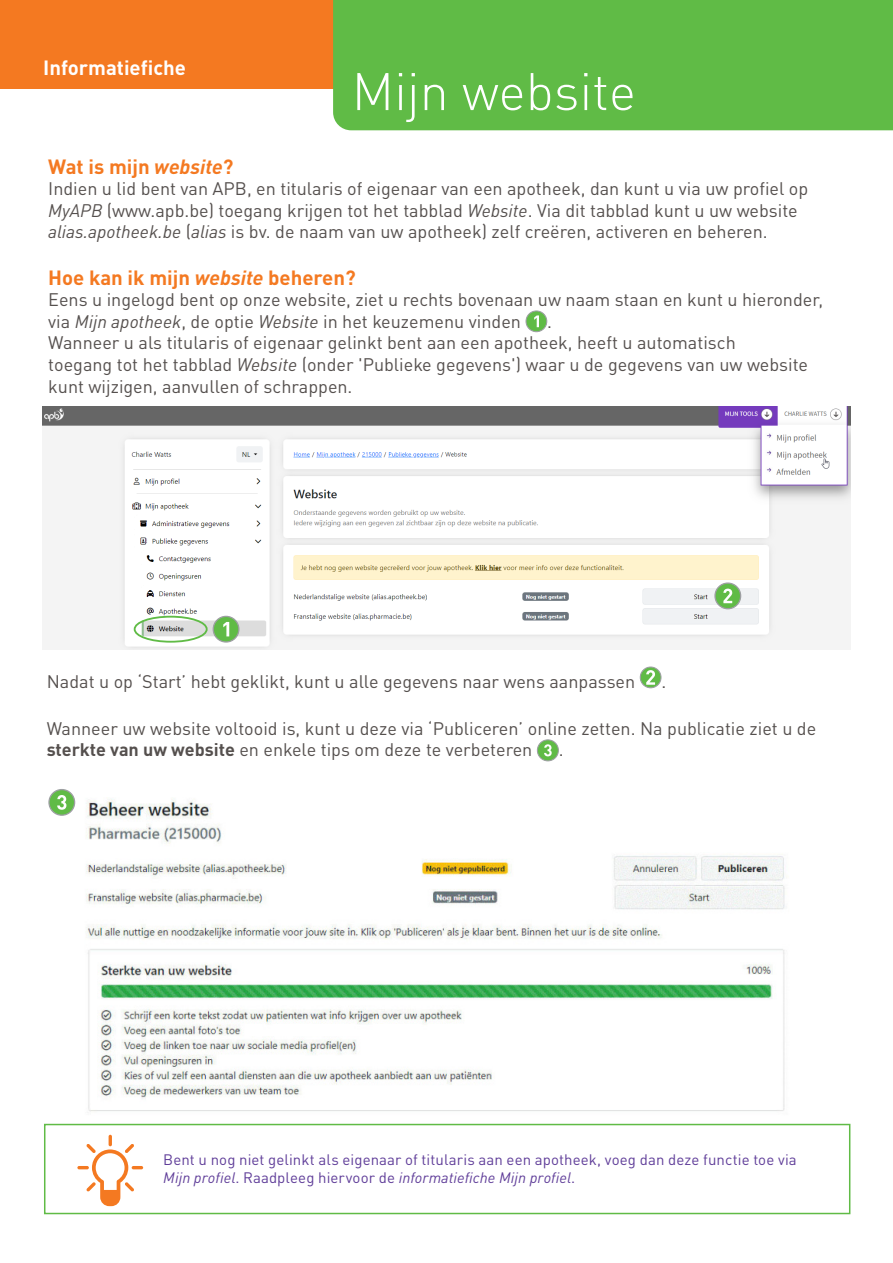
<style>
.page{position:relative;width:893px;height:1263px;background:#fff}
.page>*{position:absolute;margin:0;border:0;box-sizing:border-box;transform-origin:0 0}
.t1{font:300 52.05px "DINOT";color:#fff}
.t2{font:700 20.4px "DINOT";color:#f47921}
.t3{font:700 20.4px "DINOT";color:#fff}
.t4{font:18px/21.6px "DINOT";color:#55504e}
.t5{font:15px/18px "DINOT";letter-spacing:.005em;color:#603e99}
.s1{font-style:italic}
.s2{font-weight:700}
</style>
<div class="page">
<div style="left:0;top:0;width:893px;height:88px;background:#f47921"></div>
<div style="left:333px;top:0;width:560px;height:130px;background:#60bb46"></div>
<div style="left:526px;top:311px;width:21px;height:21px;background:#60bb46;border-radius:50%"></div>
<div style="left:525px;top:310px;width:22px;height:22px;border:1px solid #9d9fa2;border-radius:50%"></div>
<svg style="left:534px;top:315px;width:5px;height:12px"></svg>
<img style="left:43px;top:407px;width:807px;height:243px">
<div style="left:640px;top:667px;width:21px;height:21px;background:#60bb46;border-radius:50%"></div>
<div style="left:640px;top:666px;width:21px;height:22px;border:1px solid #9d9fa2;border-radius:50%"></div>
<svg style="left:646px;top:670px;width:9px;height:15px"></svg>
<svg style="left:213px;top:616px;width:26px;height:26px"></svg>
<div style="left:213px;top:616px;width:26px;height:27px;border:1px solid #9d9fa2;border-radius:50%"></div>
<svg style="left:223px;top:622px;width:6px;height:14px"></svg>
<svg style="left:715px;top:583px;width:26px;height:26px"></svg>
<div style="left:714px;top:582px;width:27px;height:27px;border:1px solid #9d9fa2;border-radius:50%"></div>
<svg style="left:723px;top:589px;width:9px;height:14px"></svg>
<svg style="left:77px;top:1135px;width:66px;height:71px"></svg>
<div style="left:44px;top:1124px;width:806px;height:90px;border:2px solid #60bb46"></div>
<div style="left:537px;top:740px;width:21px;height:21px;background:#60bb46;border-radius:50%"></div>
<div style="left:537px;top:739px;width:22px;height:22px;border:1px solid #9d9fa2;border-radius:50%"></div>
<svg style="left:544px;top:744px;width:8px;height:12px"></svg>
<img style="left:50px;top:797px;width:735px;height:315px">
<svg style="left:49px;top:789px;width:26px;height:26px"></svg>
<div style="left:48px;top:789px;width:27px;height:27px;border:1px solid #9d9fa2;border-radius:50%"></div>
<svg style="left:57px;top:795px;width:9px;height:15px"></svg>
<div style="left:134px;top:616px;width:74px;height:27px;border:2px solid #60bb46;border-radius:50%"></div>
<p class="t3" style="left:43px;top:54px;width:144px">Informatiefiche</p>
<h1 class="t1" style="left:352px;top:59px;width:286px">Mijn website</h1>
<p class="t2" style="left:48px;top:153px;width:187px">Wat is mijn <span class="s1">website</span>?</p>
<p class="t4" style="left:48px;top:178px;width:761px">Indien u lid bent van APB, en titularis of eigenaar van een apotheek, dan kunt u via uw profiel op<br><span class="s1">MyAPB</span> (www.apb.be) toegang krijgen tot het tabblad <span class="s1">Website</span>. Via dit tabblad kunt u uw website <span class="s1">alias.apotheek.be</span> (<span class="s1">alias</span> is bv. de naam van uw apotheek) zelf creëren, activeren en beheren.</p>
<p class="t2" style="left:48px;top:264px;width:309px">Hoe kan ik mijn <span class="s1">website</span> beheren?</p>
<p class="t4" style="left:48px;top:288px;width:776px">Eens u ingelogd bent op onze website, ziet u rechts bovenaan uw naam staan en kunt u hieronder, via <span class="s1">Mijn apotheek</span>, de optie <span class="s1">Website</span> in het keuzemenu vinden</p>
<p class="t4" style="left:48px;top:310px;width:761px;text-indent:499px">.<br>Wanneer u als titularis of eigenaar gelinkt bent aan een apotheek, heeft u automatisch<br>toegang tot het tabblad <span class="s1">Website</span> (onder 'Publieke gegevens') waar u de gegevens van uw website kunt wijzigen, aanvullen of schrappen.</p>
<p class="t4" style="left:47px;top:671px;width:590px">Nadat u op ‘Start’ hebt geklikt, kunt u alle gegevens naar wens aanpassen</p>
<p class="t4" style="left:661px;top:671px;width:6px">.</p>
<p class="t4" style="left:47px;top:717px;width:771px">Wanneer uw website voltooid is, kunt u deze via ‘Publiceren’ online zetten. Na publicatie ziet u de <span class="s2">sterkte van uw website</span> en enkele tips om deze te verbeteren</p>
<p class="t4" style="left:559px;top:739px;width:6px">.</p>
<p class="t5" style="left:163px;top:1150px;width:635px">Bent u nog niet gelinkt als eigenaar of titularis aan een apotheek, voeg dan deze functie toe via<br><span class="s1">Mijn profiel</span>. Raadpleeg hiervoor de <span class="s1">informatiefiche Mijn profiel</span>.</p>
</div>
